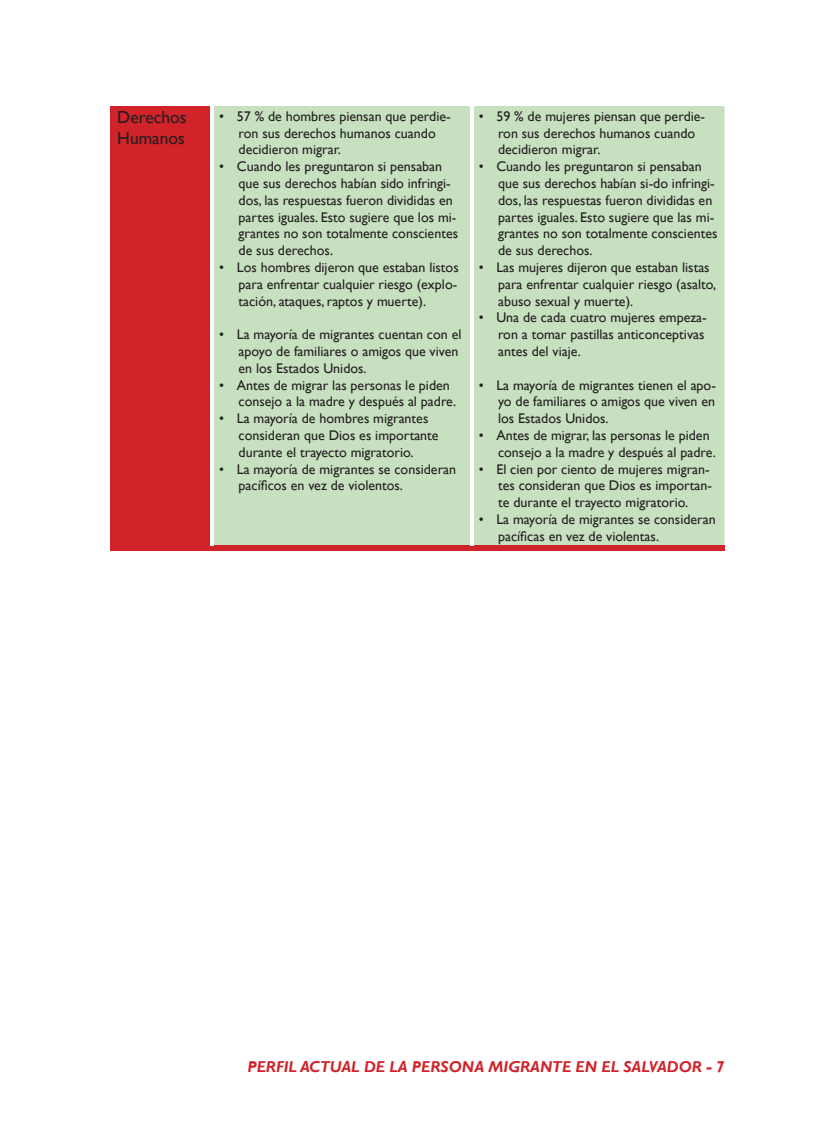
<style>
.page{position:relative;width:819px;height:1134px;background:#fff}
.page>*{position:absolute;margin:0;border:0;box-sizing:border-box;transform-origin:0 0}
.t1{font:17.5px/21px "Gill Sans";color:#231f20}
.t2{font:italic 700 15.75px "Gill Sans";color:#d1232a}
.t3{font:14px/16.8px "Gill Sans";color:#231f20}
</style>
<div class="page">
<div style="left:110px;top:104px;width:102px;height:444px;background:#d1232a"></div>
<div style="left:214px;top:106px;width:510px;height:439px;background:#c7e0bf"></div>
<div style="left:110px;top:545px;width:102px;height:5px;background:#d1232a"></div>
<div style="left:212px;top:545px;width:260px;height:5px;background:#d1232a"></div>
<div style="left:472px;top:545px;width:253px;height:5px;background:#d1232a"></div>
<hr style="left:211px;top:106px;width:3px;height:439px;background:#fff">
<hr style="left:470px;top:106px;width:4px;height:439px;background:#fff">
<hr style="left:110px;top:102px;width:102px;height:4px;background:#fff">
<p class="t1" style="left:117px;top:107px;width:71px">Derechos<br>Humanos</p>
<p class="t3" style="left:239px;top:108px;width:214px;text-indent:-19px">• 57 % de hombres piensan que perdie&shy;ron sus derechos humanos cuando decidieron migrar.</p>
<p class="t3" style="left:239px;top:158px;width:221px;text-indent:-19px">• Cuando les preguntaron si pensaban que sus derechos habían sido infringi&shy;dos, las respuestas fueron divididas en partes iguales. Esto sugiere que los mi&shy;grantes no son totalmente conscientes de sus derechos.</p>
<p class="t3" style="left:239px;top:259px;width:222px;text-align:justify;text-indent:-19px">• Los hombres dijeron que estaban listos para enfrentar cualquier riesgo (explo&shy;tación, ataques, raptos y muerte).</p>
<p class="t3" style="left:239px;top:326px;width:224px;text-indent:-19px">• La mayoría de migrantes cuentan con el apoyo de familiares o amigos que viven en los Estados Unidos.</p>
<p class="t3" style="left:239px;top:377px;width:219px;text-indent:-19px">• Antes de migrar las personas le piden consejo a la madre y después al padre.</p>
<p class="t3" style="left:239px;top:410px;width:202px;text-indent:-19px">• La mayoría de hombres migrantes consideran que Dios es importante durante el trayecto migratorio.</p>
<p class="t3" style="left:239px;top:461px;width:219px;text-indent:-19px">• La mayoría de migrantes se consideran pacíficos en vez de violentos.</p>
<p class="t3" style="left:498px;top:108px;width:208px;text-indent:-19px">• 59 % de mujeres piensan que perdie&shy;ron sus derechos humanos cuando decidieron migrar.</p>
<p class="t3" style="left:498px;top:158px;width:221px;text-indent:-19px">• Cuando les preguntaron si pensaban que sus derechos habían si-do infringi&shy;dos, las respuestas fueron divididas en partes iguales. Esto sugiere que las mi&shy;grantes no son totalmente conscientes de sus derechos.</p>
<p class="t3" style="left:498px;top:259px;width:220px;text-indent:-19px">• Las mujeres dijeron que estaban listas para enfrentar cualquier riesgo (asalto, abuso sexual y muerte).</p>
<p class="t3" style="left:498px;top:310px;width:210px;text-indent:-19px">• Una de cada cuatro mujeres empeza&shy;ron a tomar pastillas anticonceptivas antes del viaje.</p>
<p class="t3" style="left:498px;top:377px;width:219px;text-align:justify;text-indent:-19px">• La mayoría de migrantes tienen el apo&shy;yo de familiares o amigos que viven en los Estados Unidos.</p>
<p class="t3" style="left:498px;top:427px;width:219px;text-indent:-19px">• Antes de migrar, las personas le piden consejo a la madre y después al padre.</p>
<p class="t3" style="left:498px;top:461px;width:215px;text-indent:-19px">• El cien por ciento de mujeres migran&shy;tes consideran que Dios es importan&shy;te durante el trayecto migratorio.</p>
<p class="t3" style="left:498px;top:511px;width:219px;text-indent:-19px">• La mayoría de migrantes se consideran pacíficas en vez de violentas.</p>
<p class="t2" style="left:248px;top:1057px;width:478px">PERFIL ACTUAL DE LA PERSONA MIGRANTE EN EL SALVADOR - 7</p>
</div>
